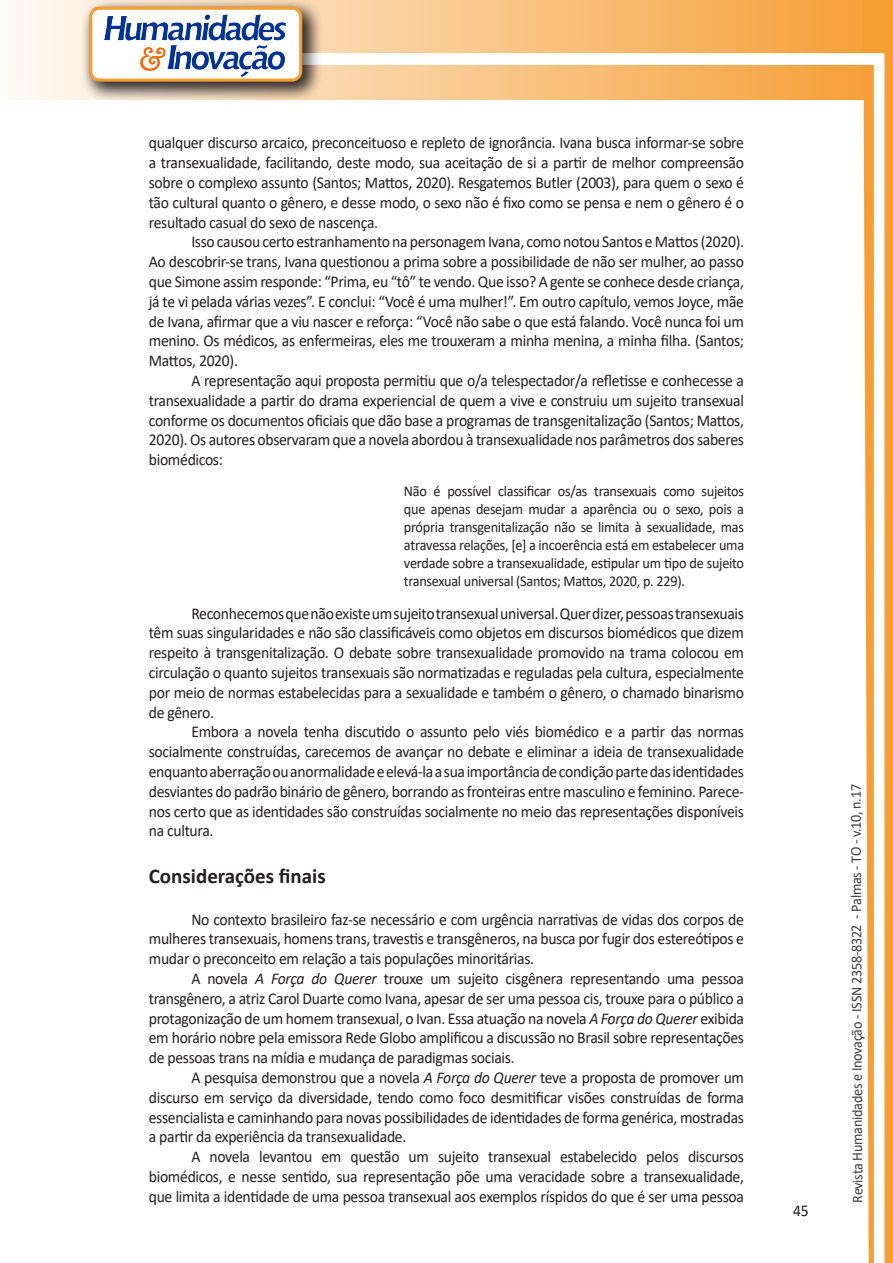
<style>
.page{position:relative;width:893px;height:1263px;background:#fff}
.page>*{position:absolute;margin:0;border:0;box-sizing:border-box;transform-origin:0 0}
.Titulo_2{font:700 21px "Calibri";color:#231f20}
.texto{font:16.5px/19.8px "Calibri";letter-spacing:-.02em;color:#231f20;text-align:justify;scale:.95 1}
.citacao{font:15px/18px "Calibri";letter-spacing:-.02em;color:#231f20;text-align:justify;scale:.95 1}
.t1{font:15px "Calibri";letter-spacing:-.025em;color:#3e3e3f;scale:.95 1}
.s1{font-style:italic}
</style>
<div class="page">
<svg style="left:5px;top:0;width:858px;height:100px;background:#f9c484"></svg>
<div style="left:302px;top:53px;width:582px;height:12px;background:#fff;border:2px solid #fff"></div>
<svg style="left:863px;top:0;width:30px;height:1263px"></svg>
<div style="left:81px;top:0;width:241px;height:102px;background:#231f20;opacity:.75"></div>
<div style="left:91px;top:8px;width:210px;height:72px;background:#fff;border-radius:9px"></div>
<img style="left:104px;top:14px;width:181px;height:62px">
<div style="left:89px;top:7px;width:213px;height:75px;border:3px solid #f69e34;border-radius:9px"></div>
<p class="texto" style="left:149px;top:133px;width:628px">qualquer discurso arcaico, preconceituoso e repleto de ignorância. Ivana busca informar-se sobre a transexualidade, facilitando, deste modo, sua aceitação de si a partir de melhor compreensão sobre o complexo assunto (Santos; Mattos, 2020). Resgatemos Butler (2003), para quem o sexo é tão cultural quanto o gênero, e desse modo, o sexo não é fixo como se pensa e nem o gênero é o resultado casual do sexo de nascença.</p>
<p class="texto" style="left:149px;top:232px;width:628px;text-indent:43px">Isso causou certo estranhamento na personagem Ivana, como notou Santos e Mattos (2020).<br>Ao descobrir-se trans, Ivana questionou a prima sobre a possibilidade de não ser mulher, ao passo que Simone assim responde: “Prima, eu “tô” te vendo. Que isso? A gente se conhece desde criança, já te vi pelada várias vezes”. E conclui: “Você é uma mulher!”. Em outro capítulo, vemos Joyce, mãe de Ivana, afirmar que a viu nascer e reforça: “Você não sabe o que está falando. Você nunca foi um menino. Os médicos, as enfermeiras, eles me trouxeram a minha menina, a minha filha. (Santos; Mattos, 2020).</p>
<p class="texto" style="left:149px;top:370px;width:628px;text-indent:43px">A representação aqui proposta permitiu que o/a telespectador/a refletisse e conhecesse a transexualidade a partir do drama experiencial de quem a vive e construiu um sujeito transexual conforme os documentos oficiais que dão base a programas de transgenitalização (Santos; Mattos, 2020). Os autores observaram que a novela abordou à transexualidade nos parâmetros dos saberes biomédicos:</p>
<p class="citacao" style="left:404px;top:482px;width:360px">Não é possível classificar os/as transexuais como sujeitos que apenas desejam mudar a aparência ou o sexo, pois a própria transgenitalização não se limita à sexualidade, mas atravessa relações, [e] a incoerência está em estabelecer uma verdade sobre a transexualidade, estipular um tipo de sujeito transexual universal (Santos; Mattos, 2020, p. 229).</p>
<p class="texto" style="left:149px;top:603px;width:628px;text-indent:43px">Reconhecemos que não existe um sujeito transexual universal. Quer dizer, pessoas transexuais têm suas singularidades e não são classificáveis como objetos em discursos biomédicos que dizem respeito à transgenitalização. O debate sobre transexualidade promovido na trama colocou em circulação o quanto sujeitos transexuais são normatizadas e reguladas pela cultura, especialmente por meio de normas estabelecidas para a sexualidade e também o gênero, o chamado binarismo de gênero.</p>
<p class="texto" style="left:149px;top:722px;width:628px;text-indent:43px">Embora a novela tenha discutido o assunto pelo viés biomédico e a partir das normas socialmente construídas, carecemos de avançar no debate e eliminar a ideia de transexualidade enquanto aberração ou anormalidade e elevá-la a sua importância de condição parte das identidades desviantes do padrão binário de gênero, borrando as fronteiras entre masculino e feminino. Parece&shy;nos certo que as identidades são construídas socialmente no meio das representações disponíveis na cultura.</p>
<p class="Titulo_2" style="left:149px;top:861px;width:178px">Considerações finais</p>
<p class="texto" style="left:149px;top:909px;width:628px;text-indent:43px">No contexto brasileiro faz-se necessário e com urgência narrativas de vidas dos corpos de mulheres transexuais, homens trans, travestis e transgêneros, na busca por fugir dos estereótipos e mudar o preconceito em relação a tais populações minoritárias.</p>
<p class="texto" style="left:149px;top:968px;width:628px;text-indent:43px">A novela <span class="s1">A Força do Querer</span> trouxe um sujeito cisgênera representando uma pessoa transgênero, a atriz Carol Duarte como Ivana, apesar de ser uma pessoa cis, trouxe para o público a protagonização de um homem transexual, o Ivan. Essa atuação na novela <span class="s1">A Força do Querer</span> exibida em horário nobre pela emissora Rede Globo amplificou a discussão no Brasil sobre representações de pessoas trans na mídia e mudança de paradigmas sociais.</p>
<p class="texto" style="left:149px;top:1067px;width:628px;text-indent:43px">A pesquisa demonstrou que a novela <span class="s1">A Força do Querer</span> teve a proposta de promover um discurso em serviço da diversidade, tendo como foco desmitificar visões construídas de forma essencialista e caminhando para novas possibilidades de identidades de forma genérica, mostradas a partir da experiência da transexualidade.</p>
<p class="texto" style="left:149px;top:1146px;width:628px;text-indent:43px">A novela levantou em questão um sujeito transexual estabelecido pelos discursos biomédicos, e nesse sentido, sua representação põe uma veracidade sobre a transexualidade, que limita a identidade de uma pessoa transexual aos exemplos ríspidos do que é ser uma pessoa</p>
<p class="texto" style="left:793px;top:1200px;width:18px">45</p>
<p class="t1" style="left:846px;top:1203px;width:442px;rotate:-90deg">Revista Humanidades e Inovação - ISSN 2358-8322 - Palmas - TO - v.10, n.17</p>
</div>
